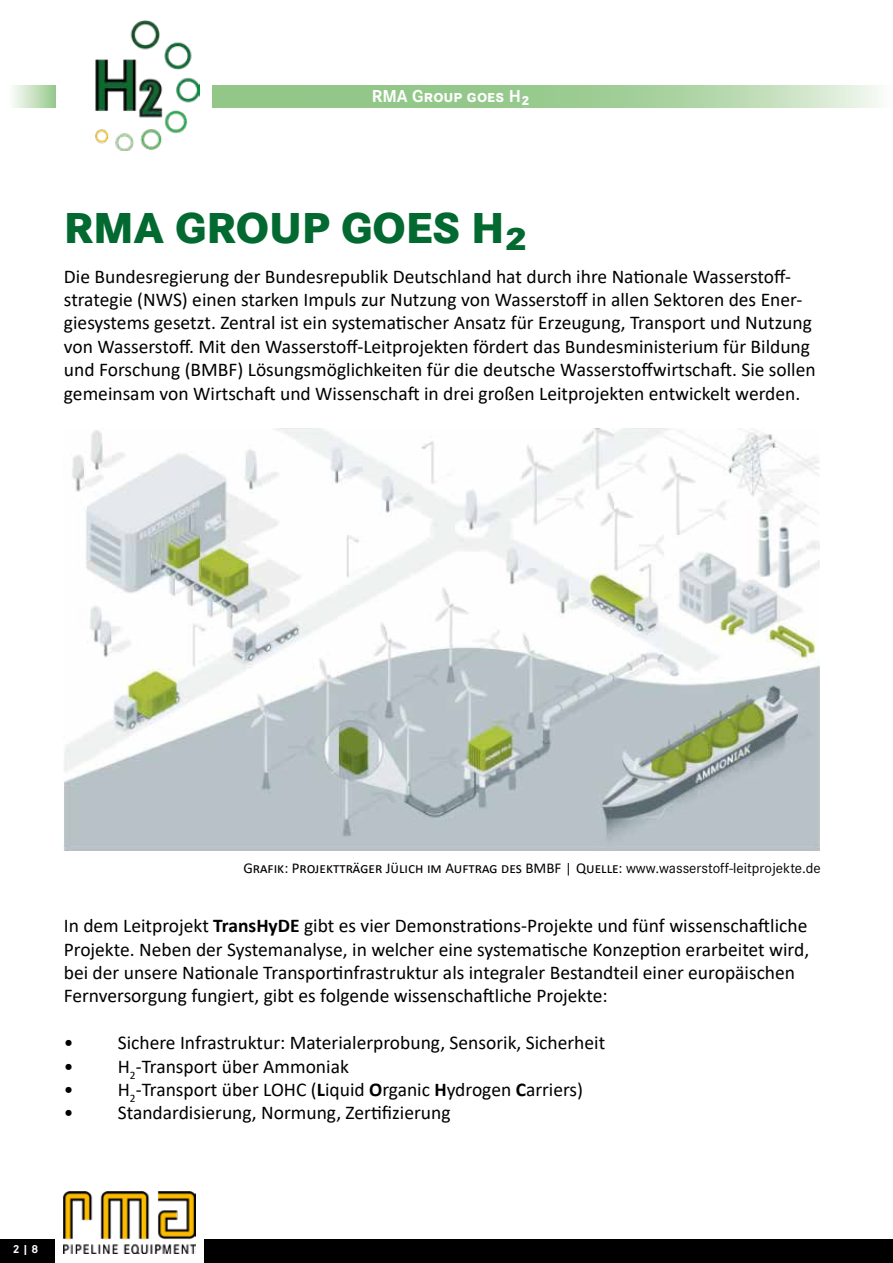
<style>
.page{position:relative;width:893px;height:1263px;background:#fff}
.page>*{position:absolute;margin:0;border:0;box-sizing:border-box;transform-origin:0 0}
.t1{font:800 45px "Corporate S Pro";color:#026930}
.t2{font:19.5px/23.4px "Calibri";color:#000}
.t3{font:700 18px "Corporate S Pro";color:#fff}
.t4{font:15px "Calibri";color:#000}
.t5{font:700 12px "Corporate S Pro";color:#fff}
.s1{font-family:"Corporate S Pro"}
.s2{font-weight:700}
</style>
<div class="page">
<svg style="left:213px;top:85px;width:667px;height:22px"></svg>
<div style="left:0;top:1239px;width:893px;height:24px;background:#000"></div>
<div style="left:0;top:85px;width:55px;height:22px;background:linear-gradient(to right,#fff,#9ccb91)"></div>
<img style="left:95px;top:20px;width:105px;height:131px">
<div style="left:55px;top:1171px;width:149px;height:92px;background:#fff"></div>
<img style="left:64px;top:1191px;width:132px;height:63px">
<img style="left:64px;top:429px;width:756px;height:422px">
<p class="t3" style="left:372px;top:82px;width:159px">RMA Group goes H2</p>
<h1 class="t1" style="left:64px;top:191px;width:469px">RMA GROUP GOES H2</h1>
<p class="t2" style="left:64px;top:264px;width:753px">Die Bundesregierung der Bundesrepublik Deutschland hat durch ihre Nationale Wasserstoff&shy;strategie (NWS) einen starken Impuls zur Nutzung von Wasserstoff in allen Sektoren des Ener&shy;giesystems gesetzt. Zentral ist ein systematischer Ansatz für Erzeugung, Transport und Nutzung von Wasserstoff. Mit den Wasserstoff-Leitprojekten fördert das Bundesministerium für Bildung und Forschung (BMBF) Lösungsmöglichkeiten für die deutsche Wasserstoffwirtschaft. Sie sollen gemeinsam von Wirtschaft und Wissenschaft in drei großen Leitprojekten entwickelt werden.</p>
<p class="t4" style="left:243px;top:858px;width:579px">Grafik: Projektträger Jülich im Auftrag des BMBF <span class="s1">|</span> Quelle: <span class="s1">www.wasserstoff-leitprojekte.de</span></p>
<p class="t2" style="left:64px;top:913px;width:747px">In dem Leitprojekt <span class="s2">TransHyDE</span> gibt es vier Demonstrations-Projekte und fünf wissenschaftliche Projekte. Neben der Systemanalyse, in welcher eine systematische Konzeption erarbeitet wird, bei der unsere Nationale Transportinfrastruktur als integraler Bestandteil einer europäischen Fernversorgung fungiert, gibt es folgende wissenschaftliche Projekte:</p>
<p class="t2" style="left:64px;top:1030px;width:543px">• Sichere Infrastruktur: Materialerprobung, Sensorik, Sicherheit</p>
<p class="t2" style="left:64px;top:1054px;width:287px">• H<sub>2</sub>-Transport über Ammoniak</p>
<p class="t2" style="left:64px;top:1077px;width:521px">• H<sub>2</sub>-Transport über LOHC (<span class="s2">L</span>iquid <span class="s2">O</span>rganic <span class="s2">H</span>ydrogen <span class="s2">C</span>arriers)</p>
<p class="t2" style="left:64px;top:1101px;width:388px">• Standardisierung, Normung, Zertifizierung</p>
<p class="t5" style="left:13px;top:1239px;width:27px">2 | 8</p>
</div>
